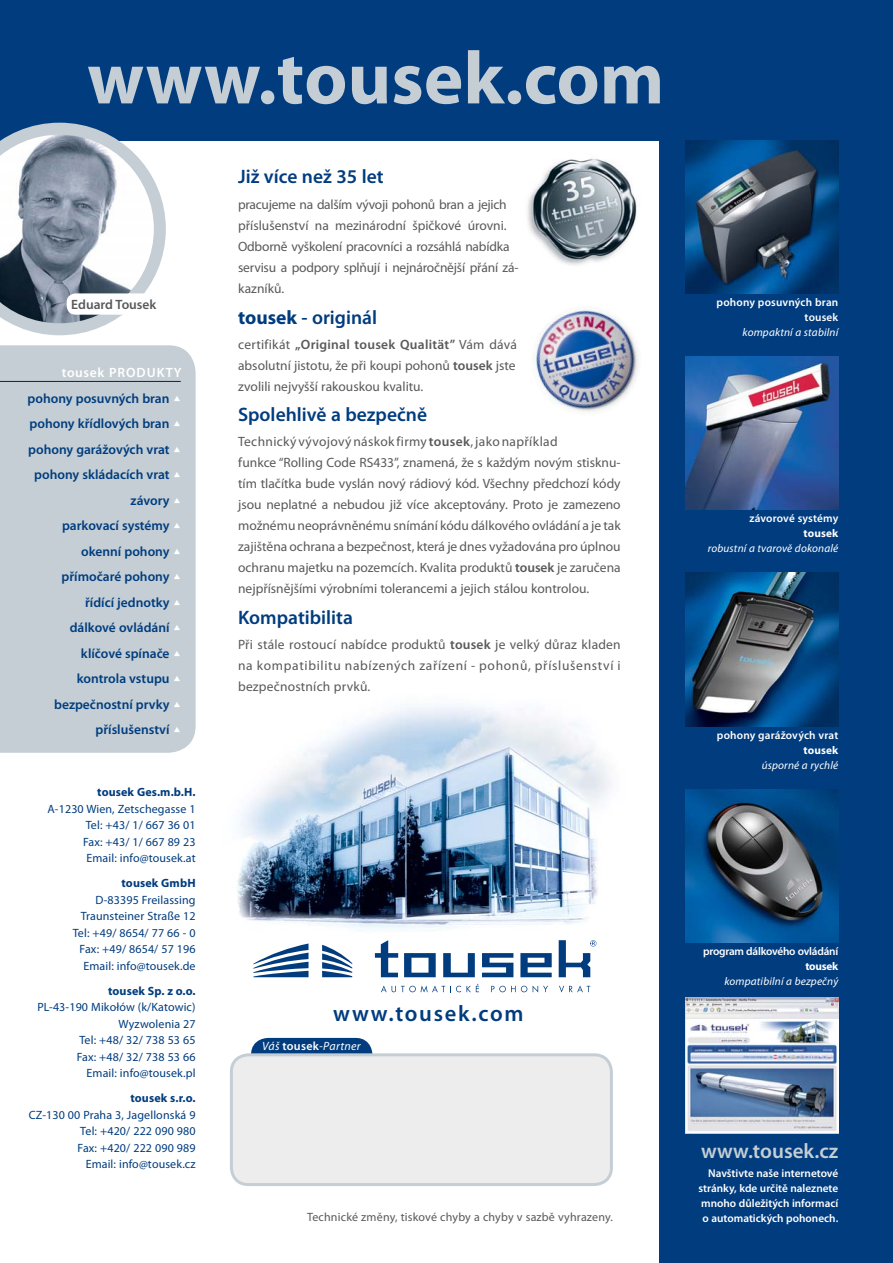
<style>
.page{position:relative;width:893px;height:1263px;background:#fff}
.page>*{position:absolute;margin:0;border:0;box-sizing:border-box;transform-origin:0 0}
.t1{font:700 75px "Myriad Pro";color:#c4ced4}
.t2{font:600 22.5px "Myriad Pro";letter-spacing:.075em;color:#003c7e}
.t3{font:600 21px "Myriad Pro";color:#c4ced4}
.t4{font:600 19.5px "Myriad Pro";color:#003c7e}
.t5{font:13.5px/21px "Myriad Pro";color:#58595b}
.t6{font:600 13.5px/25.5px "Myriad Pro";color:#003c7e;text-align:right}
.t7{font:600 13.5px "Myriad Pro";letter-spacing:.07em;color:#fff}
.t8{font:600 13.5px "Myriad Pro";color:#58595b}
.t9{font:12px/16.5px "Myriad Pro";letter-spacing:.01em;color:#003c7e;text-align:right}
.t10{font:700 12px "Myriad Pro";letter-spacing:.01em;color:#003c7e}
.t11{font:12px "Myriad Pro";letter-spacing:.015em;color:#58595b}
.t12{font:italic 12px "Myriad Pro";letter-spacing:.025em;color:#fff}
.t13{font:600 11.25px/15px "Myriad Pro";color:#fff;text-align:right}
.t14{font:italic 11.25px "Myriad Pro";letter-spacing:.015em;color:#fff}
.t15{font:600 11.25px "Myriad Pro";letter-spacing:-.02em;color:#fff}
.t16{font:700 11.25px "Myriad Pro";letter-spacing:.015em;color:#fff}
.s1{font-weight:700}
.s2{font-weight:600}
.s3{font-weight:600;font-style:normal}
</style>
<div class="page">
<div style="left:0;top:0;width:893px;height:140px;background:#003c7e"></div>
<div style="left:0;top:345px;width:196px;height:408px;background:#c4ced4"></div>
<hr style="left:0;top:381px;width:181px;height:1px;background:#231f20">
<svg style="left:0;top:123px;width:166px;height:212px"></svg>
<div style="left:251px;top:1038px;width:121px;height:40px;background:#003c7e;border-radius:17px"></div>
<div style="left:659px;top:0;width:234px;height:1263px;background:#003c7e"></div>
<img style="left:685px;top:573px;width:153px;height:153px">
<img style="left:685px;top:357px;width:153px;height:153px">
<img style="left:237px;top:705px;width:374px;height:238px">
<div style="left:231px;top:1055px;width:380px;height:129px;background:#ededee;border-radius:17px"></div>
<div style="left:230px;top:1053px;width:383px;height:133px;border:3px solid #c4ced4;border-radius:17px"></div>
<img style="left:531px;top:306px;width:110px;height:109px;border-radius:50%">
<img style="left:522px;top:150px;width:120px;height:120px;border-radius:50%">
<svg style="left:375px;top:940px;width:23px;height:37px"></svg>
<svg style="left:404px;top:953px;width:32px;height:24px"></svg>
<svg style="left:443px;top:953px;width:32px;height:24px"></svg>
<svg style="left:482px;top:953px;width:31px;height:24px"></svg>
<svg style="left:520px;top:953px;width:32px;height:24px"></svg>
<svg style="left:559px;top:940px;width:37px;height:37px"></svg>
<svg style="left:253px;top:943px;width:56px;height:34px"></svg>
<svg style="left:322px;top:945px;width:30px;height:32px"></svg>
<svg style="left:381px;top:984px;width:98px;height:8px"></svg>
<svg style="left:491px;top:986px;width:36px;height:6px"></svg>
<svg style="left:533px;top:985px;width:15px;height:7px"></svg>
<svg style="left:559px;top:985px;width:31px;height:7px"></svg>
<div style="left:67px;top:293px;width:96px;height:22px;background:#fff;border-radius:9px"></div>
<img style="left:685px;top:997px;width:153px;height:136px">
<img style="left:685px;top:789px;width:153px;height:153px">
<img style="left:685px;top:140px;width:153px;height:153px">
<svg style="left:174px;top:395px;width:6px;height:6px"></svg>
<svg style="left:174px;top:421px;width:6px;height:5px"></svg>
<svg style="left:174px;top:446px;width:6px;height:6px"></svg>
<svg style="left:174px;top:472px;width:6px;height:5px"></svg>
<svg style="left:174px;top:497px;width:6px;height:6px"></svg>
<svg style="left:174px;top:523px;width:6px;height:5px"></svg>
<svg style="left:174px;top:548px;width:6px;height:6px"></svg>
<svg style="left:174px;top:574px;width:6px;height:5px"></svg>
<svg style="left:174px;top:599px;width:6px;height:6px"></svg>
<svg style="left:174px;top:625px;width:6px;height:5px"></svg>
<svg style="left:174px;top:650px;width:6px;height:6px"></svg>
<svg style="left:174px;top:676px;width:6px;height:5px"></svg>
<svg style="left:174px;top:701px;width:6px;height:6px"></svg>
<svg style="left:174px;top:727px;width:6px;height:5px"></svg>
<h1 class="t1" style="left:87px;top:50px;width:579px">www.tousek.com</h1>
<h3 class="t4" style="left:238px;top:170px;width:147px">Již více než 35 let</h3>
<p class="t5" style="left:238px;top:195px;width:282px">pracujeme na dalším vývoji pohonů bran a je jich příslušen ství na mezinárodní špičkové úrovni.<br>Odborně vyškolení pracovníci a roz sáhlá nabídka servisu a podpory splňují i nejnáročnější přání zá&shy;kazníků.</p>
<h3 class="t4" style="left:238px;top:310px;width:141px"><span class="s1">tousek</span> - originál</h3>
<p class="t5" style="left:238px;top:335px;width:280px;text-align:justify">certifikát <span class="s2">„Original tousek Qualität”</span> Vám dává absolutní jistotu, že při koupi pohonů <span class="s2">tousek</span> jste zvolili nejvyšší rakouskou kvalitu.</p>
<h3 class="t4" style="left:238px;top:407px;width:190px">Spolehlivě a bezpečně</h3>
<p class="t5" style="left:238px;top:432px;width:384px">Technický vývojový náskok firmy <span class="s2">tousek</span>, jako například<br>funkce “Rolling Code RS433”, znamená, že s každým novým stisknu&shy;tím tlačítka bude vyslán nový rádiový kód. Všechny předchozí kódy jsou neplatné a nebudou již více akceptovány. Proto je zamezeno možnému neoprávněnému snímání kódu dálkového ovládání a je tak zajištěna ochrana a bezpečnost, která je dnes vyžadována pro úplnou ochranu majetku na pozemcích. Kvalita produktů <span class="s2">tousek</span> je zaručena nejpřísnějšími výrobními to lerancemi a jejich stálou kontrolou.</p>
<h3 class="t4" style="left:238px;top:610px;width:116px">Kompatibilita</h3>
<p class="t5" style="left:238px;top:635px;width:384px;text-align:justify">Při stále rostoucí nabídce produktů <span class="s2">tousek</span> je velký důraz kladen na kompatibilitu nabízených zařízení - pohonů, příslušenství i bezpečnostních prvků.</p>
<p class="t8" style="left:71px;top:299px;width:87px">Eduard Tousek</p>
<p class="t13" style="left:717px;top:296px;width:123px">pohony posuvných bran tousek</p>
<p class="t14" style="left:742px;top:328px;width:97px">kompaktní a stabilní</p>
<p class="t7" style="left:62px;top:367px;width:122px">tousek PRODUKTY</p>
<p class="t6" style="left:28px;top:387px;width:143px">pohony posuvných bran pohony křídlových bran pohony garážových vrat pohony skládacích vrat závory<br>parkovací systémy okenní pohony přímočaré pohony<br>řídící jednotky<br>dálkové ovládání klíčové spínače<br>kontrola vstupu bezpečnostní prvky příslušenství</p>
<p class="t13" style="left:749px;top:512px;width:90px">závorové systémy</p>
<p class="t16" style="left:803px;top:529px;width:36px">tousek</p>
<p class="t14" style="left:708px;top:544px;width:132px">robustní a tvarově dokonalé</p>
<p class="t13" style="left:717px;top:728px;width:123px">pohony garážových vrat</p>
<p class="t16" style="left:803px;top:746px;width:36px">tousek</p>
<p class="t14" style="left:762px;top:761px;width:78px">úsporné a rychlé</p>
<p class="t10" style="left:97px;top:788px;width:100px">tousek Ges.m.b.H.</p>
<p class="t9" style="left:83px;top:802px;width:114px;text-align:justify;text-indent:-35px">A-1230 Wien, Zetschegasse 1<br>Tel: +43/ 1/ 667 36 01<br>Fax: +43/ 1/ 667 89 23<br>Email: info@tousek.at</p>
<p class="t10" style="left:121px;top:879px;width:76px">tousek GmbH</p>
<p class="t9" style="left:73px;top:893px;width:124px">D-83395 Freilassing<br>Traunsteiner Straße 12<br>Tel: +49/ 8654/ 77 66 - 0<br>Fax: +49/ 8654/ 57 196<br>Email: info@tousek.de</p>
<p class="t10" style="left:108px;top:986px;width:89px">tousek Sp. z o.o.</p>
<p class="t9" style="left:37px;top:1000px;width:160px">PL-43-190 Mikołów (k/Katowic)<br>Wyzwolenia 27<br>Tel: +48/ 32/ 738 53 65<br>Fax: +48/ 32/ 738 53 66<br>Email: info@tousek.pl</p>
<p class="t10" style="left:130px;top:1094px;width:67px">tousek s.r.o.</p>
<p class="t9" style="left:29px;top:1108px;width:168px">CZ-130 00 Praha 3, Jagellonská 9<br>Tel: +420/ 222 090 980<br>Fax: +420/ 222 090 989<br>Email: info@tousek.cz</p>
<h2 class="t2" style="left:333px;top:1005px;width:192px">www.tousek.com</h2>
<p class="t12" style="left:262px;top:1041px;width:100px">Váš <span class="s3">tousek</span>-Partner</p>
<p class="t11" style="left:307px;top:1212px;width:307px">Technické změny, tiskové chyby a chyby v sazbě vyhrazeny.</p>
<p class="t15" style="left:703px;top:947px;width:137px">program dálkového ovládání</p>
<p class="t16" style="left:805px;top:962px;width:34px">tousek</p>
<p class="t14" style="left:724px;top:977px;width:115px">kompatibilní a bezpečný</p>
<h3 class="t3" style="left:701px;top:1143px;width:139px">www.tousek.cz</h3>
<p class="t13" style="left:699px;top:1167px;width:141px">Navštivte naše internetové stránky, kde určitě naleznete mnoho důležitých informací o automatických pohonech.</p>
</div>
